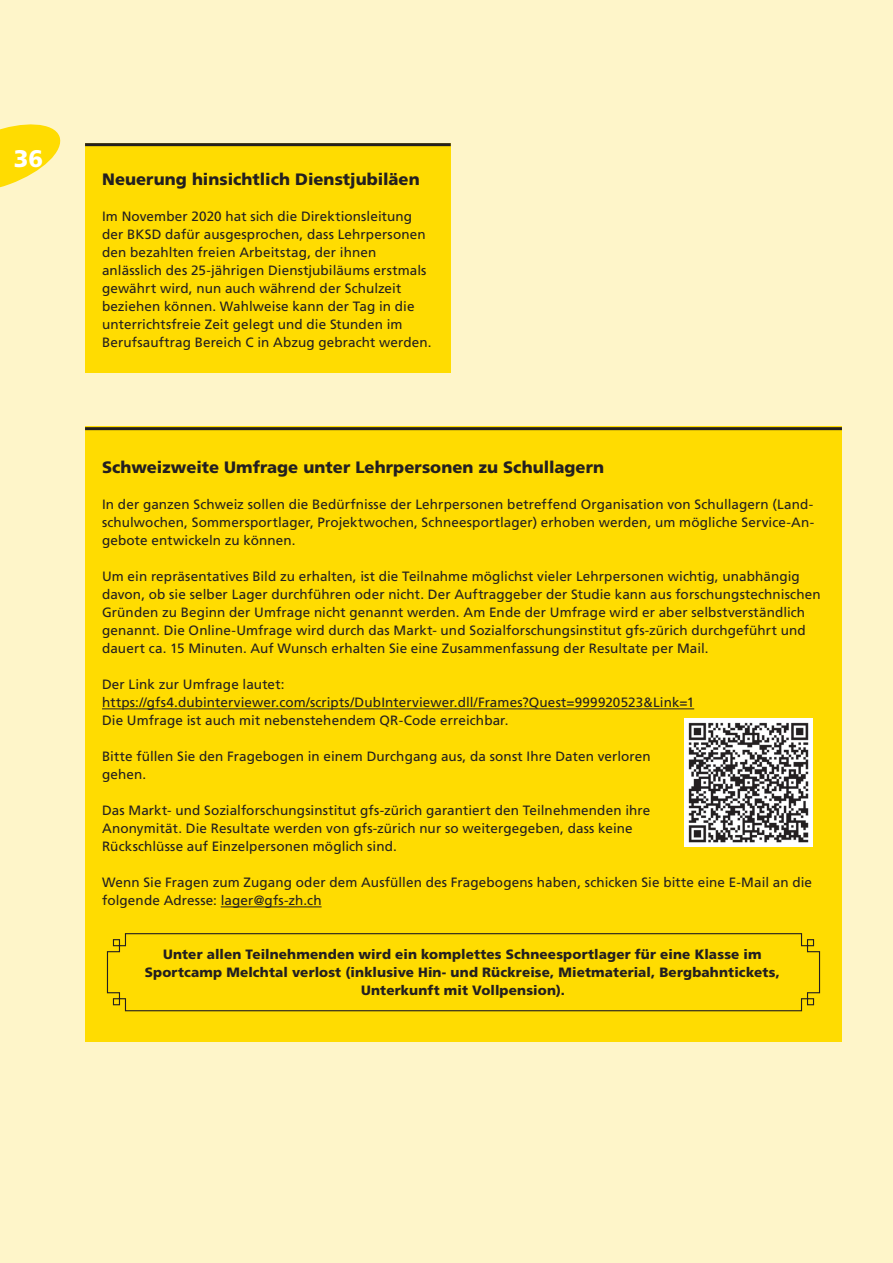
<style>
.page{position:relative;width:893px;height:1263px;background:#fef5c9}
.page>*{position:absolute;margin:0;border:0;box-sizing:border-box;transform-origin:0 0}
.t1{font:900 24px "Frutiger LT Std";color:#fff}
.t2{font:900 16.5px "Frutiger LT Std";color:#231f20}
.t3{font:13.5px/18px "Frutiger LT Std";letter-spacing:.005em;color:#231f20}
.t4{font:900 13.5px/18px "Frutiger LT Std";letter-spacing:.01em;color:#231f20;text-align:center}
</style>
<div class="page">
<div style="left:85px;top:427px;width:757px;height:615px;background:#ffdc01"></div>
<hr style="left:102px;top:708px;width:592px;height:1px;background:#231f20">
<hr style="left:221px;top:906px;width:101px;height:1px;background:#231f20">
<hr style="left:85px;top:427px;width:757px;height:3px;background:#231f20">
<img style="left:685px;top:718px;width:127px;height:128px">
<svg style="left:106px;top:933px;width:715px;height:79px"></svg>
<div style="left:85px;top:143px;width:366px;height:229px;background:#ffdc01"></div>
<hr style="left:85px;top:143px;width:366px;height:3px;background:#231f20">
<svg style="left:0;top:124px;width:61px;height:64px"></svg>
<h1 class="t1" style="left:14px;top:144px;width:31px">36</h1>
<p class="t2" style="left:102px;top:169px;width:319px">Neuerung hinsichtlich Dienstjubiläen</p>
<p class="t3" style="left:102px;top:207px;width:331px">Im November 2020 hat sich die Direktionsleitung der BKSD dafür ausgesprochen, dass Lehrpersonen den bezahlten freien Arbeitstag, der ihnen anlässlich des 25-jährigen Dienstjubiläums erstmals gewährt wird, nun auch während der Schulzeit beziehen können. Wahlweise kann der Tag in die unterrichtsfreie Zeit gelegt und die Stunden im Berufsauftrag Bereich C in Abzug gebracht werden.</p>
<p class="t2" style="left:102px;top:457px;width:504px">Schweizweite Umfrage unter Lehrpersonen zu Schullagern</p>
<p class="t3" style="left:102px;top:495px;width:714px;text-align:justify">In der ganzen Schweiz sollen die Bedürfnisse der Lehrpersonen betreffend Organisation von Schullagern (Land&shy;schulwochen, Sommersportlager, Projektwochen, Schneesportlager) erhoben werden, um mögliche Service-An&shy;gebote entwickeln zu können.</p>
<p class="t3" style="left:102px;top:567px;width:720px">Um ein repräsentatives Bild zu erhalten, ist die Teilnahme möglichst vieler Lehrpersonen wichtig, unabhängig davon, ob sie selber Lager durchführen oder nicht. Der Auftraggeber der Studie kann aus forschungstechnischen Gründen zu Beginn der Umfrage nicht genannt werden. Am Ende der Umfrage wird er aber selbstverständlich genannt. Die Online-Umfrage wird durch das Markt- und Sozialforschungsinstitut gfs-zürich durchgeführt und dauert ca. 15 Minuten. Auf Wunsch erhalten Sie eine Zusammenfassung der Resultate per Mail.</p>
<p class="t3" style="left:102px;top:675px;width:594px">Der Link zur Umfrage lautet: https://gfs4.dubinterviewer.com/scripts/DubInterviewer.dll/Frames?Quest=999920523&amp;Link=1<br>Die Umfrage ist auch mit nebenstehendem QR-Code erreichbar.</p>
<p class="t3" style="left:102px;top:747px;width:550px">Bitte füllen Sie den Fragebogen in einem Durchgang aus, da sonst Ihre Daten verloren gehen.</p>
<p class="t3" style="left:102px;top:801px;width:550px">Das Markt- und Sozialforschungsinstitut gfs-zürich garantiert den Teilnehmenden ihre<br>Anonymität. Die Resultate werden von gfs-zürich nur so weitergegeben, dass keine<br>Rückschlüsse auf Einzelpersonen möglich sind.</p>
<p class="t3" style="left:102px;top:873px;width:711px">Wenn Sie Fragen zum Zugang oder dem Ausfüllen des Fragebogens haben, schicken Sie bitte eine E-Mail an die folgende Adresse: lager@gfs-zh.ch</p>
<p class="t4" style="left:145px;top:945px;width:637px">Unter allen Teilnehmenden wird ein komplettes Schneesportlager für eine Klasse im<br>Sportcamp Melchtal verlost (inklusive Hin- und Rückreise, Mietmaterial, Bergbahntickets,<br>Unterkunft mit Vollpension).</p>
</div>
